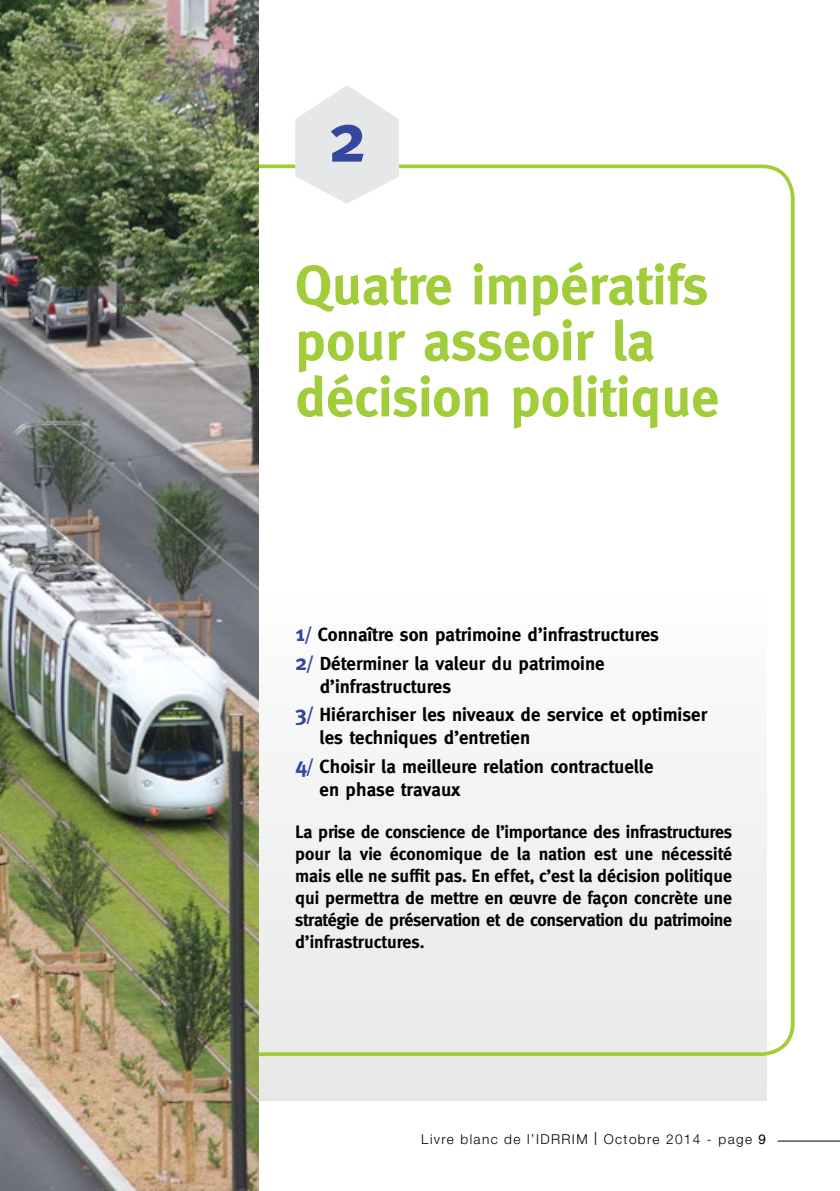
<style>
.page{position:relative;width:840px;height:1191px;background:#fff}
.page>*{position:absolute;margin:0;border:0;box-sizing:border-box;transform-origin:0 0}
.t1{font:700 70px "Meta";color:#34469d}
.t2{font:700 56px/56px "Meta";color:#a1cd3a}
.t3{font:700 19px/28.6px "Meta";color:#000}
.t4{font:700 18px/22px "Meta";letter-spacing:-.02em;color:#000;text-align:justify}
.t5{font:300 13.6px "Helvetica Neue LT Std";letter-spacing:.1em;color:#000}
.s1{font-size:22px;color:#34469d}
.s2{color:#34469d}
.s3{font-size:18.4px}
.s4{font-family:"Helvetica";font-weight:400}
</style>
<div class="page">
<hr style="left:777px;top:1140px;width:62px;height:1px;background:#000">
<div style="left:0;top:334px;width:765px;height:766px;background:linear-gradient(to bottom,#fff,#e7e8e6)"></div>
<svg style="left:295px;top:85px;width:104px;height:119px"></svg>
<img style="left:0;top:0;width:258px;height:1191px">
<h1 class="t1" style="left:328px;top:97px;width:39px">2</h1>
<h2 class="t2" style="left:295px;top:257px;width:425px">Quatre impératifs pour asseoir la décision politique</h2>
<p class="t3" style="left:295px;top:620px;width:365px"><span class="s1">1</span><span class="s2">/</span> Connaître son patrimoine d’infrastructures<br><span class="s1">2</span><span class="s2">/</span> Déterminer la valeur du patrimoine</p>
<p class="t3" style="left:295px;top:671px;width:413px;text-indent:25px">d’infrastructures<br><span class="s1">3</span><span class="s2">/</span> Hiérarchiser les niveaux de service et optimiser</p>
<p class="t3" style="left:295px;top:723px;width:360px;text-indent:24px">les techniques d’entretien<br><span class="s1">4</span><span class="s2">/</span> Choisir la meilleure relation contractuelle</p>
<p class="t3" style="left:319px;top:775px;width:142px">en phase travaux</p>
<p class="t4" style="left:295px;top:820px;width:438px">La prise de conscience de l’importance des infrastructures pour la vie économique de la nation est une nécessité mais elle ne suffit pas. En effet, c’est la décision politique qui permettra de mettre en œuvre de façon concrète une stratégie de préservation et de conservation du patrimoine d’infrastructures.</p>
<p class="t5" style="left:421px;top:1131px;width:346px">Livre blanc de l’IDRRIM <span class="s3">I</span> Octobre 2014 - page <span class="s4">9</span></p>
</div>
